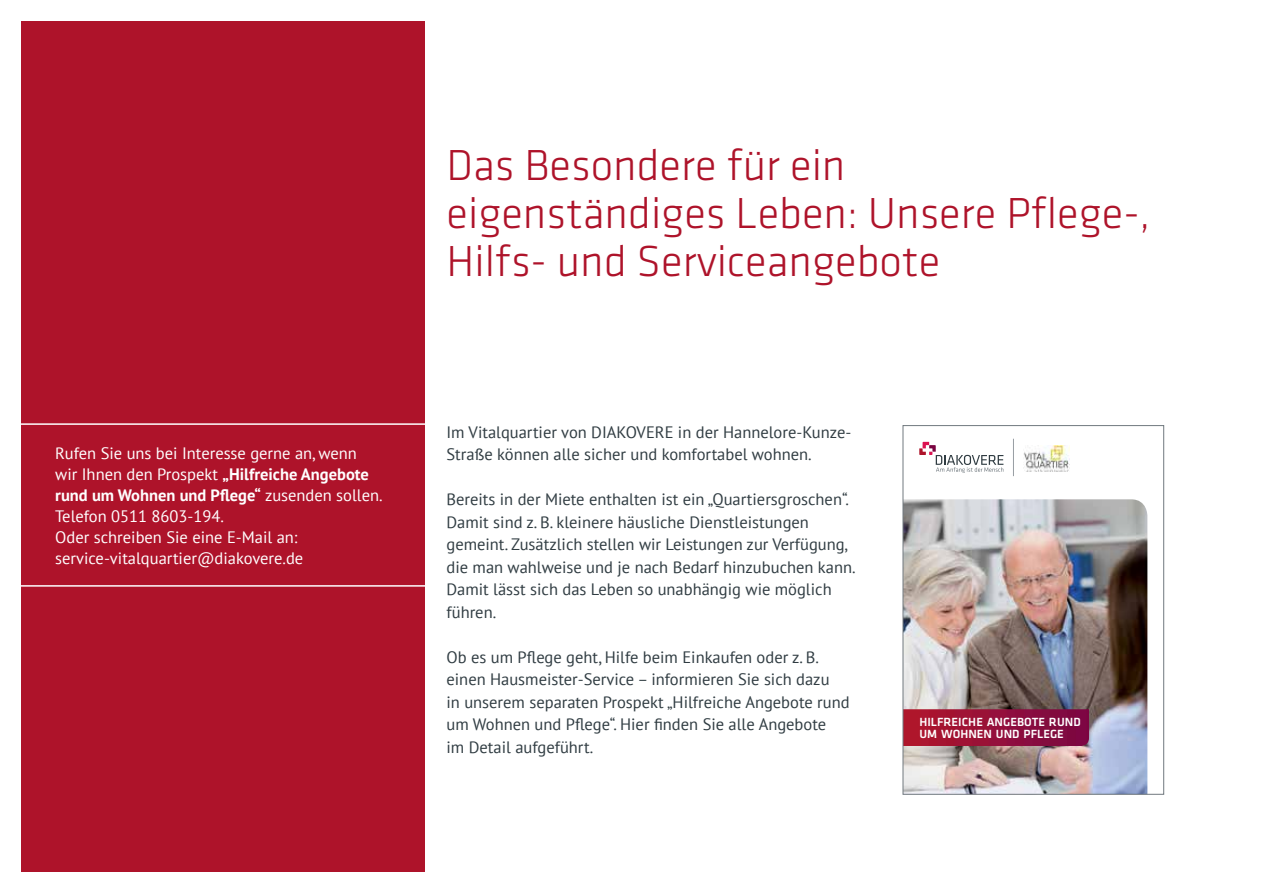
<style>
.page{position:relative;width:1263px;height:893px;background:#fff}
.page>*{position:absolute;margin:0;border:0;box-sizing:border-box;transform-origin:0 0}
.t1{font:300 45px/48px "Klavika";color:#ae132a}
.t2{font:16.5px/22.5px "PT Sans";color:#303c42}
.t3{font:16.5px/21px "PT Sans";color:#fff}
.t4{font:500 12.3px/11.9px "Klavika";letter-spacing:.005em;color:#fff}
.s1{font-weight:700}
</style>
<div class="page">
<div style="left:21px;top:21px;width:404px;height:851px;background:#ae132a"></div>
<img style="left:905px;top:438px;width:243px;height:355px">
<img style="left:905px;top:709px;width:184px;height:37px">
<svg style="left:919px;top:442px;width:84px;height:31px"></svg>
<hr style="left:1013px;top:439px;width:1px;height:37px;background:#989ea3">
<img style="left:1023px;top:446px;width:47px;height:26px">
<div style="left:903px;top:425px;width:261px;height:370px;border:1px solid #71797f"></div>
<hr style="left:17px;top:423px;width:408px;height:2px;background:#fff">
<hr style="left:9px;top:585px;width:416px;height:2px;background:#fff">
<p class="t3" style="left:55px;top:442px;width:329px">Rufen Sie uns bei Interesse gerne an, wenn wir Ihnen den Prospekt <span class="s1">„Hilfreiche Angebote rund um Wohnen und Pflege“</span> zusenden sollen.<br>Telefon 0511 8603-194.<br>Oder schreiben Sie eine E-Mail an: service-vitalquartier@diakovere.de</p>
<h1 class="t1" style="left:446px;top:142px;width:705px">Das Besondere für ein<br>eigenständiges Leben: Unsere Pflege-,<br>Hilfs- und Serviceangebote</h1>
<p class="t2" style="left:446px;top:420px;width:406px">Im Vitalquartier von DIAKOVERE in der Hannelore-Kunze-<br>Straße können alle sicher und komfortabel wohnen.</p>
<p class="t2" style="left:446px;top:488px;width:411px">Bereits in der Miete enthalten ist ein „Quartiersgroschen“.<br>Damit sind z. B. kleinere häusliche Dienstleistungen gemeint. Zusätzlich stellen wir Leistungen zur Verfügung, die man wahlweise und je nach Bedarf hinzubuchen kann.<br>Damit lässt sich das Leben so unabhängig wie möglich führen.</p>
<p class="t2" style="left:446px;top:645px;width:405px">Ob es um Pflege geht, Hilfe beim Einkaufen oder z. B. einen Hausmeister-Service – informieren Sie sich dazu<br>in unserem separaten Prospekt „Hilfreiche Angebote rund um Wohnen und Pflege“. Hier finden Sie alle Angebote<br>im Detail aufgeführt.</p>
<p class="t4" style="left:919px;top:716px;width:163px">HILFREICHE ANGEBOTE RUND<br>UM WOHNEN UND PFLEGE</p>
</div>
